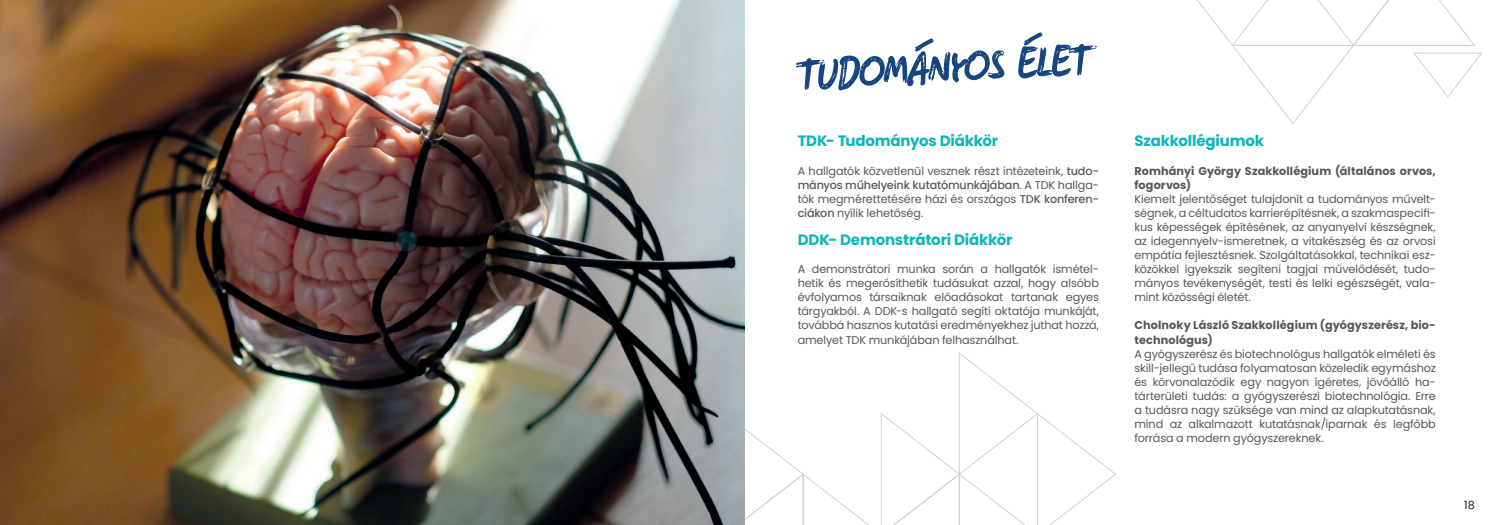
<style>
.page{position:relative;width:1489px;height:525px;background:#fff}
.page>*{position:absolute;margin:0;border:0;box-sizing:border-box;transform-origin:0 0}
.t1{font:52.88px "Markerfield";color:#164580}
.t2{font:700 15px "Poppins";letter-spacing:-.01em;color:#0fb5ba}
.t3{font:11.25px/14px "Poppins";letter-spacing:-.01em;color:#57585a;text-align:justify}
.t4{font:700 11.25px/14px "Poppins";letter-spacing:.01em;color:#57585a}
.t5{font:11.25px "Poppins";color:#231f20}
.s1{font-weight:500}
</style>
<div class="page">
<svg style="left:744px;top:351px;width:372px;height:173px"></svg>
<img style="left:0;top:0;width:744px;height:524px">
<svg style="left:1197px;top:0;width:285px;height:124px"></svg>
<h1 class="t1" style="left:794px;top:43px;width:293px;rotate:-3deg">Tudományos élet</h1>
<h2 class="t2" style="left:797px;top:132px;width:202px">TDK- Tudományos Diákkör</h2>
<p class="t3" style="left:797px;top:164px;width:303px">A hallgatók közvetlenül vesznek részt intézeteink, <span class="s1">tudo&shy;mányos műhelyeink kutatómunkájában</span>. A TDK hallga&shy;tók megmérettetésére házi és országos <span class="s1">TDK konferen&shy;ciákon</span> nyílik lehetőség.</p>
<h2 class="t2" style="left:797px;top:231px;width:216px">DDK- Demonstrátori Diákkör</h2>
<p class="t3" style="left:797px;top:262px;width:303px">A demonstrátori munka során a hallgatók ismétel&shy;hetik és megerősíthetik tudásukat azzal, hogy alsóbb évfolyamos társaiknak előadásokat tartanak egyes tárgyakból. A DDK-s hallgató segíti oktatója munkáját, továbbá hasznos kutatási eredményekhez juthat hozzá, amelyet TDK munkájában felhasználhat.</p>
<h2 class="t2" style="left:1134px;top:132px;width:131px">Szakkollégiumok</h2>
<p class="t4" style="left:1134px;top:164px;width:303px">Romhányi György Szakkollégium (általános orvos, fogorvos)</p>
<p class="t3" style="left:1134px;top:192px;width:303px">Kiemelt jelentőséget tulajdonít a tudományos művelt&shy;ségnek, a céltudatos karrierépítésnek, a szakmaspecifi&shy;kus képességek építésének, az anyanyelvi készségnek, az idegennyelv-ismeretnek, a vitakészség és az orvosi empátia fejlesztésnek. Szolgáltatásokkal, technikai esz&shy;közökkel igyekszik segíteni tagjai művelődését, tudo&shy;mányos tevékenységét, testi és lelki egészségét, vala&shy;mint közösségi életét.</p>
<p class="t4" style="left:1134px;top:318px;width:301px">Cholnoky László Szakkollégium (gyógyszerész, bio&shy;technológus)</p>
<p class="t3" style="left:1134px;top:346px;width:303px">A gyógyszerész és biotechnológus hallgatók elméleti és skill-jellegű tudása folyamatosan közeledik egymáshoz és körvonalazódik egy nagyon ígéretes, jövőálló ha&shy;tárterületi tudás: a gyógyszerészi biotechnológia. Erre a tudásra nagy szüksége van mind az alapkutatásnak, mind az alkalmazott kutatásnak/iparnak és legfőbb forrása a modern gyógyszereknek.</p>
<p class="t5" style="left:1463px;top:498px;width:12px">18</p>
</div>
